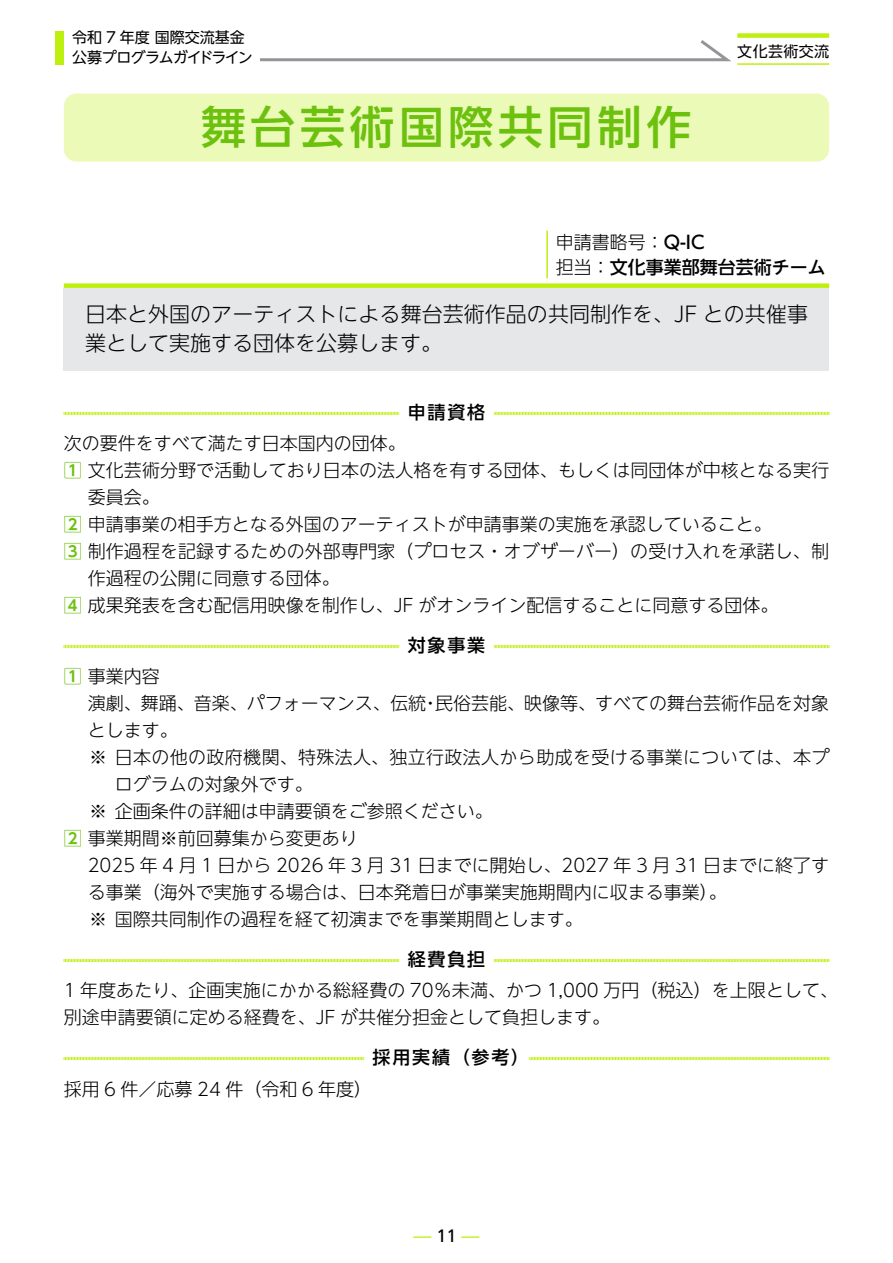
<style>
.page{position:relative;width:893px;height:1263px;background:#fff}
.page>*{position:absolute;margin:0;border:0;box-sizing:border-box;transform-origin:0 0}
.t1{font:500 45px "UD Shin Go NT Pr 6 N";letter-spacing:.1em;color:#6cc10e}
.t2{font:300 21px/28.5px "UD Shin Go NT Pr 6 N";color:#000}
.t3{font:300 18px/27px "UD Shin Go NT Pr 6 N";color:#000}
.t4{font:300 18px "UD Shin Go NT Pro";color:#000}
.t5{font:300 18px "UD Shin Go NT Pro";letter-spacing:.02em;color:#000}
.t6{font:500 18px/25.5px "UD Shin Go NT Pr 6 N";color:#000}
.t7{font:500 18px "UD Shin Go NT Pr 6 N";letter-spacing:.1em;color:#000}
.t8{font:18px "Frutiger LT Pro";color:#bdf00e}
.t9{font:15px/19.5px "UD Shin Go NT Pr 6 N";letter-spacing:-.03em;color:#000}
.t10{font:15px "UD Shin Go NT Pr 6 N";color:#000}
.s1{font-weight:300}
.s2{font-family:"UD Shin Go NT Pro De";font-weight:700;color:#6cc10e}
.s3{color:#000}
</style>
<div class="page">
<svg style="left:260px;top:40px;width:471px;height:22px"></svg>
<div style="left:737px;top:33px;width:92px;height:5px;background:#bdf00e"></div>
<hr style="left:737px;top:63px;width:92px;height:2px;background:#bdf00e">
<div style="left:55px;top:31px;width:9px;height:33px;background:#bdf00e"></div>
<div style="left:64px;top:94px;width:765px;height:68px;background:#ebfab7;border-radius:13px"></div>
<hr style="left:546px;top:231px;width:2px;height:47px;background:#bdf00e">
<svg style="left:63px;top:411px;width:766px;height:4px"></svg>
<div style="left:399px;top:400px;width:95px;height:22px;background:#fff"></div>
<svg style="left:63px;top:645px;width:766px;height:3px;background:#d3f45f"></svg>
<div style="left:399px;top:633px;width:95px;height:23px;background:#fff"></div>
<svg style="left:63px;top:959px;width:766px;height:3px;background:#d2f45e"></svg>
<div style="left:399px;top:947px;width:95px;height:23px;background:#fff"></div>
<svg style="left:63px;top:1057px;width:766px;height:3px;background:#d3f45f"></svg>
<div style="left:364px;top:1045px;width:165px;height:23px;background:#fff"></div>
<div style="left:64px;top:288px;width:765px;height:82px;background:#e6e7e8"></div>
<div style="left:64px;top:283px;width:765px;height:5px;background:#bdf00e"></div>
<p class="t9" style="left:72px;top:27px;width:182px">令和 7 年度 国際交流基金公募プログラムガイドライン</p>
<h1 class="t1" style="left:201px;top:90px;width:492px">舞台芸術国際共同制作</h1>
<p class="t10" style="left:737px;top:39px;width:93px">文化芸術交流</p>
<p class="t6" style="left:556px;top:228px;width:271px"><span class="s1">申請書略号：</span>Q-IC<br><span class="s1">担当：</span>文化事業部舞台芸術チーム</p>
<p class="t2" style="left:85px;top:299px;width:724px">日本と外国のアーティストによる舞台芸術作品の共同制作を、JF との共催事業として実施する団体を公募します。</p>
<p class="t7" style="left:408px;top:398px;width:79px">申請資格</p>
<p class="t3" style="left:64px;top:429px;width:343px">次の要件をすべて満たす日本国内の団体。</p>
<p class="t3" style="left:64px;top:456px;width:767px"><span class="s2">1</span> 文化芸術分野で活動しており日本の法人格を有する団体、もしくは同団体が中核となる実行</p>
<p class="t3" style="left:88px;top:483px;width:73px">委員会。</p>
<p class="t3" style="left:64px;top:510px;width:709px"><span class="s2">2</span> 申請事業の相手方となる外国のアーティストが申請事業の実施を承認していること。</p>
<p class="t3" style="left:64px;top:537px;width:767px"><span class="s2">3</span> 制作過程を記録するための外部専門家（プロセス・オブザーバー）の受け入れを承諾し、制</p>
<p class="t3" style="left:88px;top:564px;width:253px">作過程の公開に同意する団体。</p>
<p class="t3" style="left:64px;top:591px;width:716px"><span class="s2">4</span> 成果発表を含む配信用映像を制作し、JF がオンライン配信することに同意する団体。</p>
<p class="t7" style="left:408px;top:631px;width:79px">対象事業</p>
<p class="t3" style="left:88px;top:662px;width:743px;text-indent:-24px"><span class="s2">1</span> 事業内容<br>演劇、舞踊、音楽、パフォーマンス、伝統・民俗芸能、映像等、すべての舞台芸術作品を対象とします。</p>
<p class="t5" style="left:89px;top:743px;width:742px">※ 日本の他の政府機関、特殊法人、独立行政法人から助成を受ける事業については、本プ</p>
<p class="t4" style="left:115px;top:770px;width:199px">ログラムの対象外です。</p>
<p class="t4" style="left:89px;top:797px;width:405px">※ 企画条件の詳細は申請要領をご参照ください。</p>
<p class="t3" style="left:88px;top:824px;width:743px;text-indent:-24px"><span class="s2">2</span> 事業期間※前回募集から変更あり<br>2025 年 4 月 1 日から 2026 年 3 月 31 日までに開始し、2027 年 3 月 31 日までに終了する事業（海外で実施する場合は、日本発着日が事業実施期間内に収まる事業）。</p>
<p class="t4" style="left:89px;top:905px;width:495px">※ 国際共同制作の過程を経て初演までを事業期間とします。</p>
<p class="t7" style="left:408px;top:945px;width:79px">経費負担</p>
<p class="t3" style="left:64px;top:976px;width:776px">1 年度あたり、企画実施にかかる総経費の 70％未満、かつ 1,000 万円（税込）を上限として、別途申請要領に定める経費を、JF が共催分担金として負担します。</p>
<p class="t7" style="left:373px;top:1043px;width:158px">採用実績（参考）</p>
<p class="t3" style="left:64px;top:1074px;width:310px">採用 6 件／応募 24 件（令和 6 年度）</p>
<p class="t8" style="left:413px;top:1225px;width:68px">— <span class="s3">11</span> —</p>
</div>
